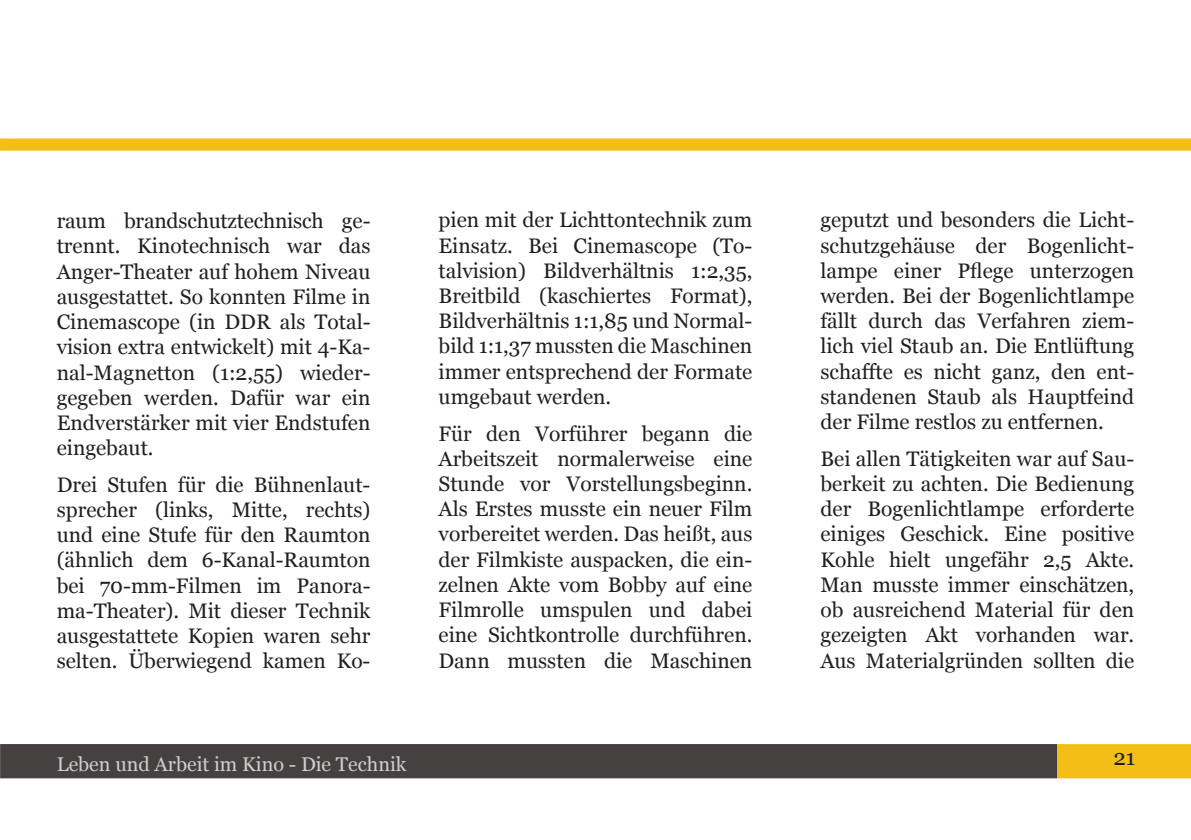
<style>
.page{position:relative;width:1191px;height:840px;background:#fff}
.page>*{position:absolute;margin:0;border:0;box-sizing:border-box;transform-origin:0 0}
.t1{font:22.2px "Georgia";color:#231f20}
.t2{font:21px/25.2px "Georgia";color:#231f20;text-align:justify}
.t3{font:19.8px "Georgia";color:#cdced0}
</style>
<div class="page">
<div style="left:1057px;top:744px;width:134px;height:33px;background:#f3be18"></div>
<svg style="left:0;top:744px;width:1px;height:33px"></svg>
<div style="left:1px;top:743px;width:1056px;height:34px;background:#464141;border:1px solid #464141"></div>
<svg style="left:0;top:138px;width:1191px;height:13px"></svg>
<p class="t2" style="left:57px;top:207px;width:315px">raum brandschutztechnisch ge&shy;trennt. Kinotechnisch war das Anger-Theater auf hohem Niveau ausgestattet. So konnten Filme in Cinemascope (in DDR als Total&shy;vision extra entwickelt) mit 4-Ka&shy;nal-Magnetton (1:2,55) wieder&shy;gegeben werden. Dafür war ein Endverstärker mit vier Endstufen eingebaut.</p>
<p class="t2" style="left:57px;top:471px;width:315px">Drei Stufen für die Bühnenlaut&shy;sprecher (links, Mitte, rechts) und eine Stufe für den Raumton (ähnlich dem 6-Kanal-Raumton bei 70-mm-Filmen im Panora&shy;ma-Theater). Mit dieser Technik ausgestattete Kopien waren sehr selten. Überwiegend kamen Ko-</p>
<p class="t2" style="left:438px;top:206px;width:315px">pien mit der Lichttontechnik zum Einsatz. Bei Cinemascope (To&shy;talvision) Bildverhältnis 1:2,35, Breitbild (kaschiertes Format), Bildverhältnis 1:1,85 und Normal&shy;bild 1:1,37 mussten die Maschinen immer entsprechend der Formate umgebaut werden.</p>
<p class="t2" style="left:438px;top:419px;width:315px">Für den Vorführer begann die Arbeitszeit normalerweise eine Stunde vor Vorstellungsbeginn.<br>Als Erstes musste ein neuer Film vorbereitet werden. Das heißt, aus der Filmkiste auspacken, die ein&shy;zelnen Akte vom Bobby auf eine Filmrolle umspulen und dabei eine Sichtkontrolle durchführen.<br>Dann mussten die Maschinen</p>
<p class="t3" style="left:57px;top:749px;width:351px">Leben und Arbeit im Kino - Die Technik</p>
<p class="t2" style="left:820px;top:206px;width:315px">geputzt und besonders die Licht&shy;schutzgehäuse der Bogenlicht&shy;lampe einer Pflege unterzogen werden. Bei der Bogenlichtlampe fällt durch das Verfahren ziem&shy;lich viel Staub an. Die Entlüftung schaffte es nicht ganz, den ent&shy;standenen Staub als Hauptfeind der Filme restlos zu entfernen.</p>
<p class="t2" style="left:820px;top:445px;width:315px">Bei allen Tätigkeiten war auf Sau&shy;berkeit zu achten. Die Bedienung der Bogenlichtlampe erforderte einiges Geschick. Eine positive Kohle hielt ungefähr 2,5 Akte.<br>Man musste immer einschätzen, ob ausreichend Material für den gezeigten Akt vorhanden war.<br>Aus Materialgründen sollten die</p>
<p class="t1" style="left:1113px;top:740px;width:23px">21</p>
</div>
